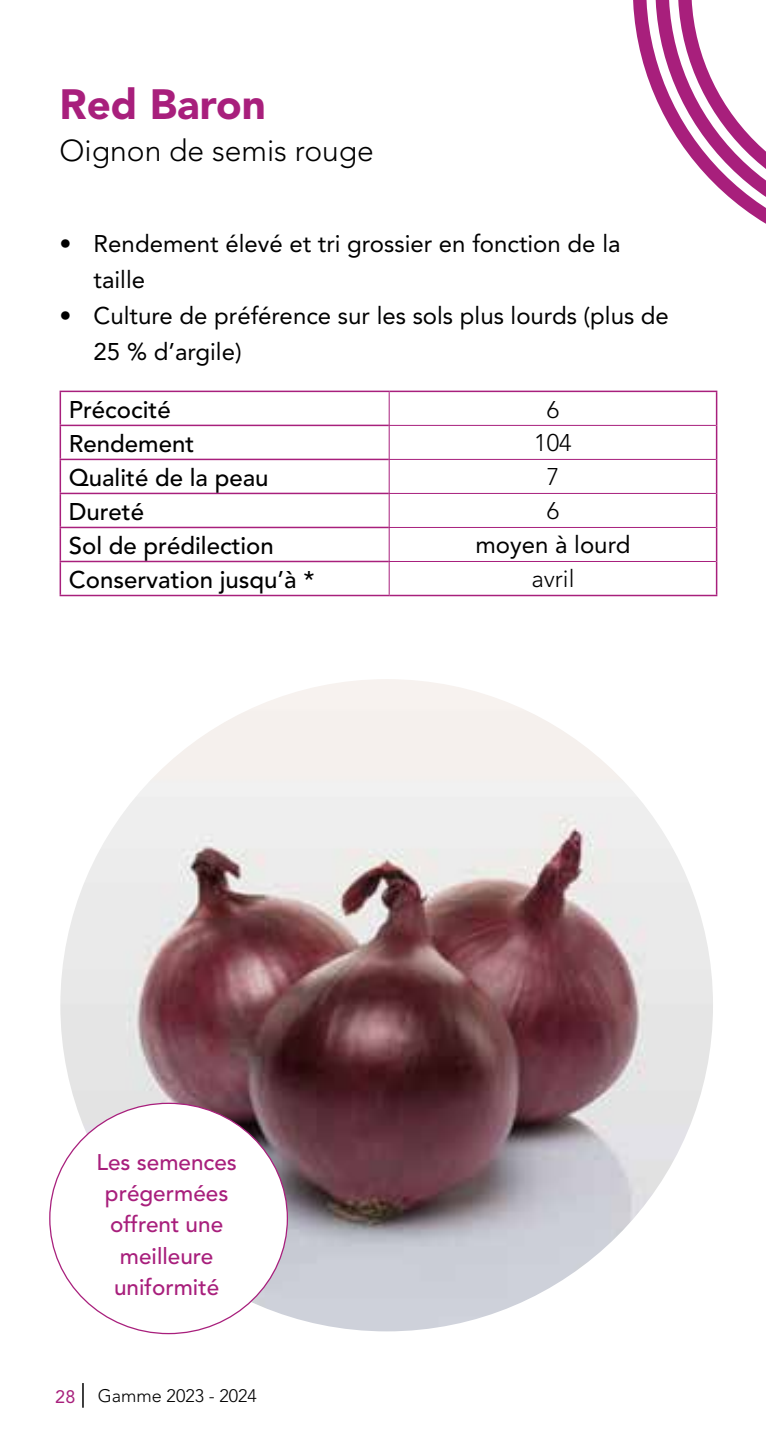
<style>
.page{position:relative;width:766px;height:1446px;background:#fff}
.page>*{position:absolute;margin:0;border:0;box-sizing:border-box;transform-origin:0 0}
.t1{font:900 42px "Avenir";color:#a81f7c}
.t2{font:300 30px "Avenir";color:#000}
.t3{font:24px/36px "Avenir";color:#000}
.t4{font:500 24px "Avenir";color:#000}
.t5{font:300 24px "Avenir";color:#000}
.t6{font:500 22.5px/31.2px "Avenir";color:#a81f7c;text-align:center}
.t7{font:300 18px "Avenir";color:#000}
.t8{font:18px "Avenir";color:#a81f7c}
.s1{font-weight:400;color:#fff}
</style>
<div class="page">
<hr style="left:82px;top:1383px;width:2px;height:24px;background:#000">
<img style="left:60px;top:679px;width:652px;height:652px;border-radius:326px">
<div style="left:50px;top:1103px;width:237px;height:230px;background:#fff;border-radius:50%"></div>
<svg style="left:61px;top:392px;width:654px;height:203px"></svg>
<svg style="left:389px;top:426px;width:326px;height:169px"></svg>
<hr style="left:388px;top:392px;width:1px;height:33px;background:#a81f7c">
<hr style="left:388px;top:425px;width:327px;height:1px;background:#a81f7c">
<hr style="left:388px;top:426px;width:1px;height:33px;background:#a81f7c">
<hr style="left:388px;top:459px;width:327px;height:1px;background:#a81f7c">
<hr style="left:388px;top:460px;width:1px;height:33px;background:#a81f7c">
<hr style="left:388px;top:493px;width:327px;height:1px;background:#a81f7c">
<hr style="left:388px;top:494px;width:1px;height:33px;background:#a81f7c">
<hr style="left:388px;top:527px;width:327px;height:1px;background:#a81f7c">
<hr style="left:388px;top:528px;width:1px;height:33px;background:#a81f7c">
<hr style="left:388px;top:561px;width:327px;height:1px;background:#a81f7c">
<hr style="left:388px;top:562px;width:1px;height:33px;background:#a81f7c">
<hr style="left:389px;top:391px;width:328px;height:1px;background:#a81f7c">
<hr style="left:715px;top:392px;width:2px;height:33px;background:#a81f7c">
<hr style="left:715px;top:425px;width:2px;height:34px;background:#a81f7c">
<hr style="left:715px;top:459px;width:2px;height:34px;background:#a81f7c">
<hr style="left:715px;top:493px;width:2px;height:34px;background:#a81f7c">
<hr style="left:715px;top:527px;width:2px;height:34px;background:#a81f7c">
<hr style="left:715px;top:561px;width:2px;height:34px;background:#a81f7c">
<hr style="left:389px;top:595px;width:328px;height:1px;background:#a81f7c">
<hr style="left:60px;top:391px;width:329px;height:1px;background:#a81f7c">
<hr style="left:60px;top:392px;width:1px;height:33px;background:#a81f7c">
<hr style="left:60px;top:425px;width:328px;height:1px;background:#a81f7c">
<hr style="left:60px;top:426px;width:1px;height:33px;background:#a81f7c">
<hr style="left:60px;top:459px;width:328px;height:1px;background:#a81f7c">
<hr style="left:60px;top:460px;width:1px;height:33px;background:#a81f7c">
<hr style="left:60px;top:493px;width:328px;height:1px;background:#a81f7c">
<hr style="left:60px;top:494px;width:1px;height:33px;background:#a81f7c">
<hr style="left:60px;top:527px;width:328px;height:1px;background:#a81f7c">
<hr style="left:60px;top:528px;width:1px;height:33px;background:#a81f7c">
<hr style="left:60px;top:561px;width:328px;height:1px;background:#a81f7c">
<hr style="left:60px;top:562px;width:1px;height:33px;background:#a81f7c">
<hr style="left:60px;top:595px;width:329px;height:1px;background:#a81f7c">
<svg style="left:633px;top:0;width:132px;height:223px"></svg>
<h1 class="t1" style="left:60px;top:79px;width:208px">Red Baron</h1>
<p class="t2" style="left:60px;top:133px;width:316px">Oignon de semis rouge</p>
<p class="t3" style="left:94px;top:226px;width:528px;text-indent:-34px">• Rendement élevé et tri grossier en fonction de la taille</p>
<p class="t3" style="left:94px;top:298px;width:576px;text-indent:-34px">• Culture de préférence sur les sols plus lourds (plus de<br>25 % d’argile)</p>
<p class="t4" style="left:69px;top:395px;width:103px">Précocité</p>
<p class="t5" style="left:546px;top:395px;width:14px">6</p>
<p class="t4" style="left:69px;top:429px;width:127px">Rendement</p>
<p class="t5" style="left:534px;top:429px;width:39px">104</p>
<p class="t4" style="left:69px;top:463px;width:262px">Qualité de la peau <span class="s1">peau</span></p>
<p class="t5" style="left:546px;top:463px;width:14px">7</p>
<p class="t4" style="left:69px;top:497px;width:77px">Dureté</p>
<p class="t5" style="left:546px;top:497px;width:14px">6</p>
<p class="t4" style="left:69px;top:531px;width:206px">Sol de prédilection</p>
<p class="t3" style="left:475px;top:527px;width:156px">moyen à lourd</p>
<p class="t4" style="left:69px;top:565px;width:247px">Conservation jusqu’à *</p>
<p class="t5" style="left:531px;top:565px;width:45px">avril</p>
<p class="t6" style="left:96px;top:1147px;width:142px">Les semences prégermées offrent une meilleure uniformité</p>
<p class="t8" style="left:55px;top:1386px;width:22px">28</p>
<p class="t7" style="left:98px;top:1385px;width:160px">Gamme 2023 - 2024</p>
</div>
